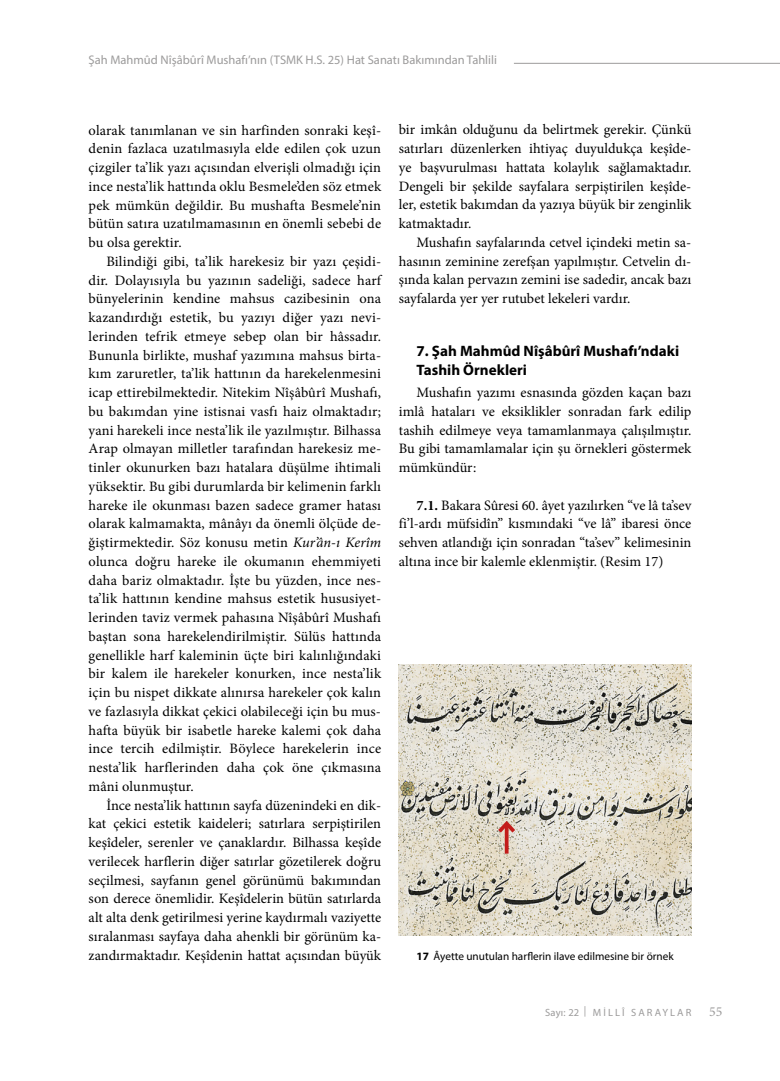
<style>
.page{position:relative;width:780px;height:1081px;background:#fff}
.page>*{position:absolute;margin:0;border:0;box-sizing:border-box;transform-origin:0 0}
.t1{font:700 15.12px/18.8px "Myriad Pro";color:#000}
.t2{font:14.38px/18.8px "Minion Pro";color:#000;text-align:justify}
.t3{font:13.75px "Minion Pro";color:#9c9b9b}
.t4{font:12.5px "Myriad Pro";color:#9c9b9b}
.t5{font:11.25px "Myriad Pro";color:#000}
.t6{font:10.5px "Myriad Pro";letter-spacing:.2em;color:#9c9b9b}
.s1{font-style:italic}
.s2{font-weight:700}
</style>
<div class="page">
<hr style="left:514px;top:63px;width:266px;height:1px;background:#9c9b9b">
<img style="left:399px;top:664px;width:292px;height:272px">
<svg style="left:504px;top:836px;width:4px;height:17px"></svg>
<svg style="left:494px;top:818px;width:25px;height:18px"></svg>
<p class="t4" style="left:89px;top:52px;width:410px">Şah Mahmûd Nîşâbûrî Mushafı’nın (TSMK H.S. 25) Hat Sanatı Bakımından Tahlili</p>
<p class="t2" style="left:89px;top:121px;width:294px">olarak tanımlanan ve sin harfinden sonraki keşî&shy;denin fazlaca uzatılmasıyla elde edilen çok uzun çizgiler ta’lik yazı açısından elverişli olmadığı için ince nesta’lik hattında oklu Besmele’den söz etmek pek mümkün değildir. Bu mushafta Besmele’nin bütün satıra uzatılmamasının en önemli sebebi de bu olsa gerektir.</p>
<p class="t2" style="left:89px;top:252px;width:294px;text-indent:18px">Bilindiği gibi, ta’lik harekesiz bir yazı çeşidi&shy;dir. Dolayısıyla bu yazının sadeliği, sadece harf bünyelerinin kendine mahsus cazibesinin ona kazandırdığı estetik, bu yazıyı diğer yazı nevi&shy;lerinden tefrik etmeye sebep olan bir hâssadır.<br>Bununla birlikte, mushaf yazımına mahsus birta&shy;kım zaruretler, ta’lik hattının da harekelenmesini icap ettirebilmektedir. Nitekim Nîşâbûrî Mushafı, bu bakımdan yine istisnai vasfı haiz olmaktadır; yani harekeli ince nesta’lik ile yazılmıştır. Bilhassa Arap olmayan milletler tarafından harekesiz me&shy;tinler okunurken bazı hatalara düşülme ihtimali yüksektir. Bu gibi durumlarda bir kelimenin farklı hareke ile okunması bazen sadece gramer hatası olarak kalmamakta, mânâyı da önemli ölçüde de&shy;ğiştirmektedir. Söz konusu metin <span class="s1">Kur’ân-ı Kerîm </span>olunca doğru hareke ile okumanın ehemmiyeti daha bariz olmaktadır. İşte bu yüzden, ince nes&shy;ta’lik hattının kendine mahsus estetik hususiyet&shy;lerinden taviz vermek pahasına Nîşâbûrî Mushafı baştan sona harekelendirilmiştir. Sülüs hattında genellikle harf kaleminin üçte biri kalınlığındaki bir kalem ile harekeler konurken, ince nesta’lik için bu nispet dikkate alınırsa harekeler çok kalın ve fazlasıyla dikkat çekici olabileceği için bu mus&shy;hafta büyük bir isabetle hareke kalemi çok daha ince tercih edilmiştir. Böylece harekelerin ince nesta’lik harflerinden daha çok öne çıkmasına mâni olunmuştur.</p>
<p class="t2" style="left:89px;top:795px;width:294px;text-indent:18px">İnce nesta’lik hattının sayfa düzenindeki en dik&shy;kat çekici estetik kaideleri; satırlara serpiştirilen keşîdeler, serenler ve çanaklardır. Bilhassa keşîde verilecek harflerin diğer satırlar gözetilerek doğru seçilmesi, sayfanın genel görünümü bakımından son derece önemlidir. Keşîdelerin bütün satırlarda alt alta denk getirilmesi yerine kaydırmalı vaziyette sıralanması sayfaya daha ahenkli bir görünüm ka&shy;zandırmaktadır. Keşîdenin hattat açısından büyük</p>
<p class="t2" style="left:399px;top:120px;width:294px">bir imkân olduğunu da belirtmek gerekir. Çünkü satırları düzenlerken ihtiyaç duyuldukça keşîde&shy;ye başvurulması hattata kolaylık sağlamaktadır.<br>Dengeli bir şekilde sayfalara serpiştirilen keşîde&shy;ler, estetik bakımdan da yazıya büyük bir zenginlik katmaktadır.</p>
<p class="t2" style="left:399px;top:233px;width:294px;text-indent:18px">Mushafın sayfalarında cetvel içindeki metin sa&shy;hasının zeminine zerefşan yapılmıştır. Cetvelin dı&shy;şında kalan pervazın zemini ise sadedir, ancak bazı sayfalarda yer yer rutubet lekeleri vardır.</p>
<p class="t1" style="left:416px;top:341px;width:264px">7. Şah Mahmûd Nîşâbûrî Mushafı’ndaki<br>Tashih Örnekleri</p>
<p class="t2" style="left:399px;top:383px;width:294px;text-indent:18px">Mushafın yazımı esnasında gözden kaçan bazı imlâ hataları ve eksiklikler sonradan fark edilip tashih edilmeye veya tamamlanmaya çalışılmıştır.<br>Bu gibi tamamlamalar için şu örnekleri göstermek mümkündür:</p>
<p class="t2" style="left:399px;top:496px;width:294px;text-indent:18px"><span class="s2">7.1.</span> Bakara Sûresi 60. âyet yazılırken “ve lâ ta’sev fi’l-ardı müfsidîn” kısmındaki “ve lâ” ibaresi önce sehven atlandığı için sonradan “ta’sev” kelimesinin altına ince bir kalemle eklenmiştir. (Resim 17)</p>
<p class="t5" style="left:416px;top:950px;width:259px"><span class="s2">17</span> Âyette unutulan harflerin ilave edilmesine bir örnek</p>
<p class="t6" style="left:545px;top:1006px;width:148px">Sayı: 22 | MİLLÎ SARAYLAR</p>
<p class="t3" style="left:709px;top:1003px;width:15px">55</p>
</div>
